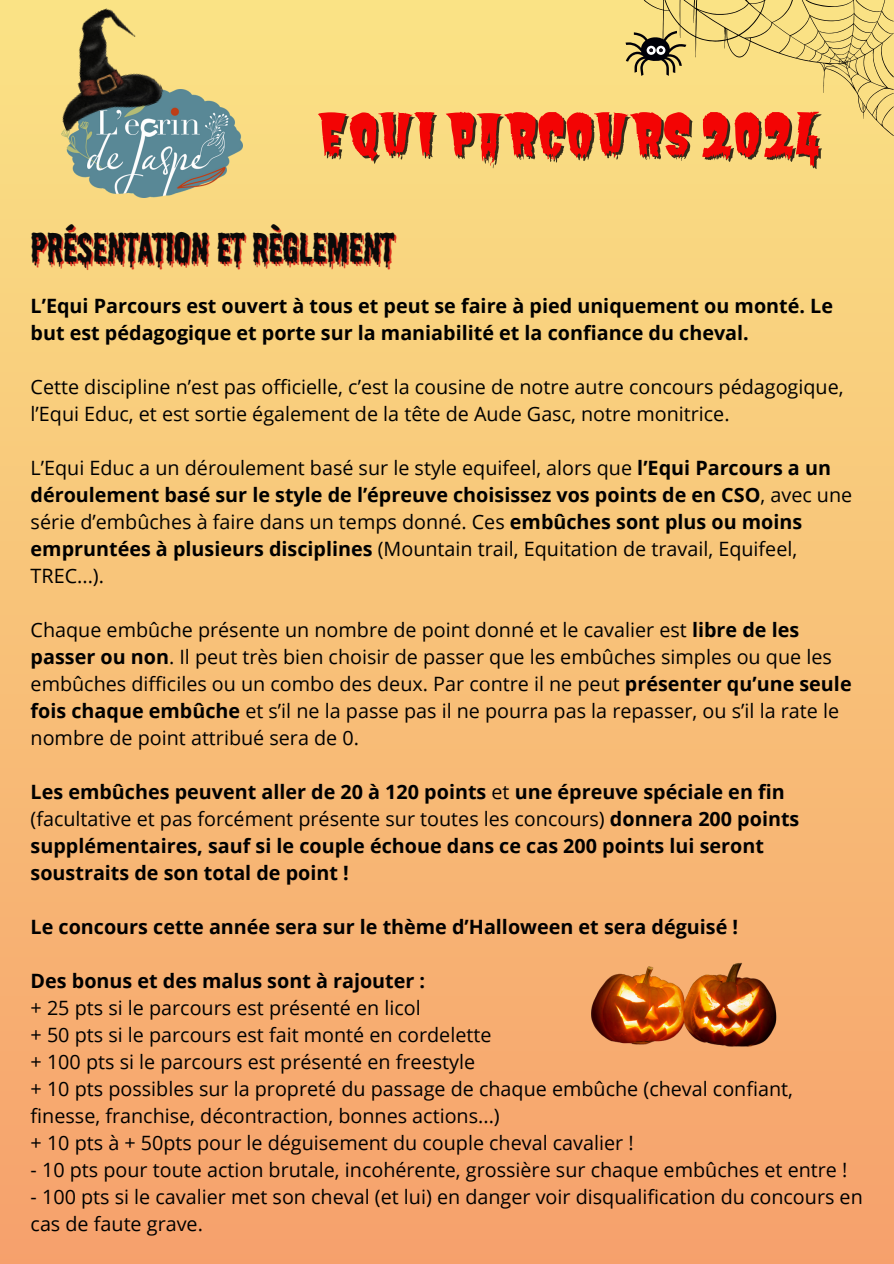
<style>
.page{position:relative;width:894px;height:1264px;background:#fff}
.page>*{position:absolute;margin:0;border:0;box-sizing:border-box;transform-origin:0 0}
.t1{font:55.95px "Butcherman Caps";color:#f30404}
.t2{font:41.4px "Shlop";color:#0a0a0a}
.t3{font:19.8px/27px "Open Sans";color:#000}
.t4{font:700 19.8px/27px "Open Sans";color:#000}
.s1{font-weight:700}
.s2{font-weight:400}
</style>
<div class="page">
<div style="left:0;top:0;width:893px;height:1263px;background:linear-gradient(to bottom,#fae385,#f6a06c)"></div>
<img style="left:61px;top:89px;width:181px;height:108px">
<img style="left:532px;top:864px;width:308px;height:206px">
<svg style="left:625px;top:0;width:267px;height:136px;background:#ead17c"></svg>
<img style="left:31px;top:0;width:135px;height:136px">
<p class="t1" style="left:316px;top:101px;width:505px">EQUI PARCOURS 2024</p>
<p class="t2" style="left:31px;top:224px;width:364px">PRÉSENTATION ET RÈGLEMENT</p>
<p class="t4" style="left:31px;top:291px;width:803px">L’Equi Parcours est ouvert à tous et peut se faire à pied uniquement ou monté. Le but est pédagogique et porte sur la maniabilité et la confiance du cheval.</p>
<p class="t3" style="left:31px;top:372px;width:814px">Cette discipline n’est pas officielle, c’est la cousine de notre autre concours pédagogique, l’Equi Educ, et est sortie également de la tête de Aude Gasc, notre monitrice.</p>
<p class="t3" style="left:31px;top:453px;width:823px">L’Equi Educ a un déroulement basé sur le style equifeel, alors que <span class="s1">l’Equi Parcours a un déroulement basé sur le style de l’épreuve choisissez vos points de en CSO</span>, avec une série d’embûches à faire dans un temps donné. Ces <span class="s1">embûches sont plus ou moins empruntées à plusieurs disciplines</span> (Mountain trail, Equitation de travail, Equifeel, TREC...).</p>
<h1 class="t3" style="left:31px;top:615px;width:822px">Chaque embûche présente un nombre de point donné et le cavalier est <span class="s1">libre de les passer ou non</span>. Il peut très bien choisir de passer que les embûches simples ou que les embûches difficiles ou un combo des deux. Par contre il ne peut <span class="s1">présenter qu’une seule fois chaque embûche</span> et s’il ne la passe pas il ne pourra pas la repasser, ou s’il la rate le nombre de point attribué sera de 0.</h1>
<h2 class="t4" style="left:31px;top:777px;width:770px">Les embûches peuvent aller de 20 à 120 points <span class="s2">et</span> une épreuve spéciale en fin <span class="s2">(facultative et pas forcément présente sur toutes les concours)</span> donnera 200 points supplémentaires, sauf si le couple échoue dans ce cas 200 points lui seront soustraits de son total de point !</h2>
<h3 class="t4" style="left:31px;top:912px;width:708px">Le concours cette année sera sur le thème d’Halloween et sera déguisé !</h3>
<p class="t4" style="left:31px;top:966px;width:396px">Des bonus et des malus sont à rajouter :</p>
<p class="t3" style="left:31px;top:993px;width:391px">+ 25 pts si le parcours est présenté en licol</p>
<p class="t3" style="left:31px;top:1020px;width:462px">+ 50 pts si le parcours est fait monté en cordelette</p>
<p class="t3" style="left:31px;top:1047px;width:446px">+ 100 pts si le parcours est présenté en freestyle</p>
<h3 class="t3" style="left:31px;top:1074px;width:763px">+ 10 pts possibles sur la propreté du passage de chaque embûche (cheval confiant, finesse, franchise, décontraction, bonnes actions...)</h3>
<p class="t3" style="left:31px;top:1128px;width:604px">+ 10 pts à + 50pts pour le déguisement du couple cheval cavalier !</p>
<p class="t3" style="left:31px;top:1155px;width:818px">- 10 pts pour toute action brutale, incohérente, grossière sur chaque embûches et entre !</p>
<p class="t3" style="left:31px;top:1182px;width:833px">- 100 pts si le cavalier met son cheval (et lui) en danger voir disqualification du concours en cas de faute grave.</p>
</div>
